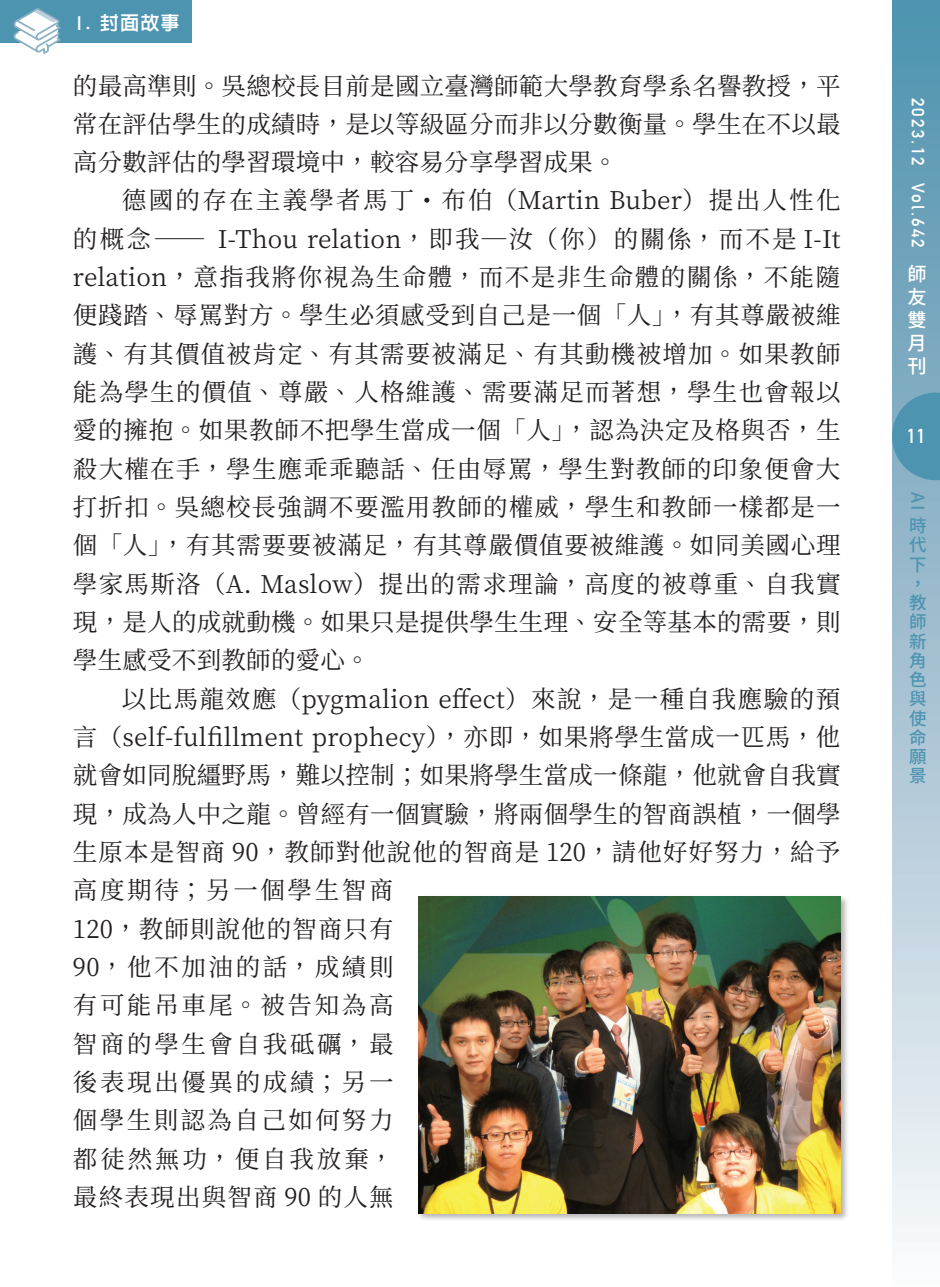
<style>
.page{position:relative;width:940px;height:1287px;background:#fff}
.page>*{position:absolute;margin:0;border:0;box-sizing:border-box;transform-origin:0 0}
.t1{font:24.5px/38.3px "Source Han Serif TC";letter-spacing:.01em;color:#231f20;text-align:justify}
.t2{font:24.5px/38.3px "Source Han Serif TC";letter-spacing:.045em;color:#231f20}
.t3{font:700 19.78px "DIN Alternate";color:#fff}
.t4{font:800 19.25px "AR Hei B5";color:#fff}
.t5{font:500 19.25px/23.1px "Source Han Sans TC";color:#fff}
.t6{font:500 17.5px/19.2px "Source Han Sans TC";color:#4d94b0}
.t7{font:700 17.5px "DIN Alternate";letter-spacing:.125em;color:#fff}
.s1{font-family:"DIN Alternate";font-weight:700}
.s2{font-family:"DF Ming Std W5"}
</style>
<div class="page">
<div style="left:892px;top:0;width:48px;height:1287px;background:linear-gradient(to bottom,#4d8eac,#f8f6f9)"></div>
<svg style="left:892px;top:393px;width:48px;height:87px;background:#5899b3"></svg>
<div style="left:0;top:0;width:192px;height:43px;background:#4d94b0"></div>
<svg style="left:13px;top:8px;width:48px;height:46px"></svg>
<svg style="left:424px;top:197px;width:6px;height:6px"></svg>
<div style="left:416px;top:895px;width:433px;height:327px;background:#231f20;opacity:.35"></div>
<img style="left:418px;top:897px;width:422px;height:316px">
<p class="t4" style="left:77px;top:14px;width:105px"><span class="s1">Ⅰ</span>. 封面故事</p>
<p class="t1" style="left:73px;top:67px;width:769px">的最高準則。吳總校長目前是國立臺灣師範大學教育學系名譽教授，平常在評估學生的成績時，是以等級區分而非以分數衡量。學生在不以最高分數評估的學習環境中，較容易分享學習成果。</p>
<p class="t1" style="left:73px;top:182px;width:769px;text-indent:49px">德國的存在主義學者馬丁<span class="s2">．</span>布伯（Martin Buber）提出人性化的概念 ─ I-Thou relation，即我—汝（你）的關係，而不是 I-It relation，意指我將你視為生命體，而不是非生命體的關係，不能隨便踐踏、辱罵對方。學生必須感受到自己是一個「人」，有其尊嚴被維護、有其價值被肯定、有其需要被滿足、有其動機被增加。如果教師能為學生的價值、尊嚴、人格維護、需要滿足而著想，學生也會報以愛的擁抱。如果教師不把學生當成一個「人」，認為決定及格與否，生殺大權在手，學生應乖乖聽話、任由辱罵，學生對教師的印象便會大打折扣。吳總校長強調不要濫用教師的權威，學生和教師一樣都是一個「人」，有其需要要被滿足，有其尊嚴價值要被維護。如同美國心理學家馬斯洛（A. Maslow）提出的需求理論，高度的被尊重、自我實現，是人的成就動機。如果只是提供學生生理、安全等基本的需要，則學生感受不到教師的愛心。</p>
<p class="t2" style="left:73px;top:680px;width:769px;text-indent:49px">以比馬龍效應（pygmalion effect）來說，是一種自我應驗的預言（self-fulfillment prophecy），亦即，如果將學生當成一匹馬，他就會如同脫繮野馬，難以控制；如果將學生當成一條龍，他就會自我實現，成為人中之龍。曾經有一個實驗，將兩個學生的智商誤植，一個學生原本是智商 90，教師對他說他的智商是 120，請他好好努力，給予高度期待；另一個學生智商<br>120，教師則說他的智商只有<br>90，他不加油的話，成績則<br>有可能吊車尾。被告知為高<br>智商的學生會自我砥礪，最<br>後表現出優異的成績；另一<br>個學生則認為自己如何努力<br>都徒然無功，便自我放棄，<br>最終表現出與智商 90 的人無</p>
<p class="t7" style="left:931px;top:98px;width:152px;rotate:90deg">2023.12 Vol.642</p>
<p class="t5" style="left:907px;top:263px;width:20px">師友雙月刊</p>
<p class="t3" style="left:907px;top:421px;width:20px">11</p>
<p class="t6" style="left:927px;top:492px;width:16px;rotate:90deg">AA</p>
<p class="t6" style="left:909px;top:516px;width:12px">A<br>A<br>A<br>A<br>A<br>A<br>A<br>A<br>A<br>A<br>A<br>A<br>A<br>A</p>
</div>
